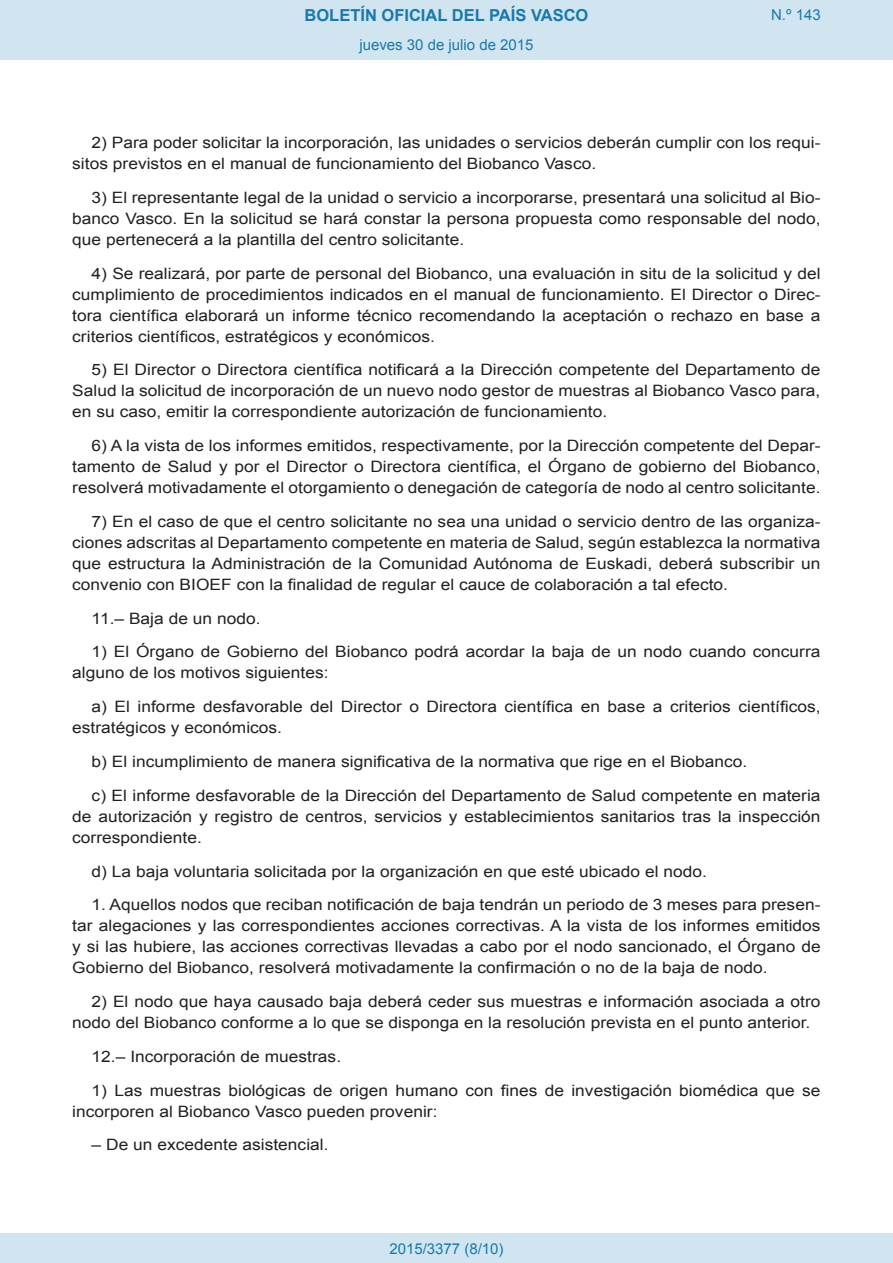
<style>
.page{position:relative;width:893px;height:1263px;background:#fff}
.page>*{position:absolute;margin:0;border:0;box-sizing:border-box;transform-origin:0 0}
.t1{font:700 16.5px "Arial";color:#1879ad}
.BOPVDetalle{font:15.6px/21px "Arial";color:#231f20;text-align:justify;scale:1.11 1}
.Paginacion_Centro{font:15px "Arial";color:#1879ad}
</style>
<div class="page">
<div style="left:0;top:0;width:893px;height:60px;background:#d0e5f0"></div>
<div style="left:0;top:1233px;width:893px;height:30px;background:#d0e5f0"></div>
<p class="t1" style="left:305px;top:4px;width:285px">BOLETÍN OFICIAL DEL PAÍS VASCO</p>
<p class="Paginacion_Centro" style="left:359px;top:35px;width:176px">jueves 30 de julio de 2015</p>
<p class="Paginacion_Centro" style="left:771px;top:5px;width:51px">N.º 143</p>
<p class="BOPVDetalle" style="left:72px;top:132px;width:676px;text-indent:19px">2) Para poder solicitar la incorporación, las unidades o servicios deberán cumplir con los requi&shy;sitos previstos en el manual de funcionamiento del Biobanco Vasco.</p>
<p class="BOPVDetalle" style="left:72px;top:187px;width:676px;text-indent:19px">3) El representante legal de la unidad o servicio a incorporarse, presentará una solicitud al Bio&shy;banco Vasco. En la solicitud se hará constar la persona propuesta como responsable del nodo, que pertenecerá a la plantilla del centro solicitante.</p>
<p class="BOPVDetalle" style="left:72px;top:263px;width:676px;text-indent:19px">4) Se realizará, por parte de personal del Biobanco, una evaluación in situ de la solicitud y del cumplimiento de procedimientos indicados en el manual de funcionamiento. El Director o Direc&shy;tora científica elaborará un informe técnico recomendando la aceptación o rechazo en base a criterios científicos, estratégicos y económicos.</p>
<p class="BOPVDetalle" style="left:72px;top:360px;width:676px;text-indent:19px">5) El Director o Directora científica notificará a la Dirección competente del Departamento de Salud la solicitud de incorporación de un nuevo nodo gestor de muestras al Biobanco Vasco para, en su caso, emitir la correspondiente autorización de funcionamiento.</p>
<p class="BOPVDetalle" style="left:72px;top:435px;width:676px;text-indent:19px">6) A la vista de los informes emitidos, respectivamente, por la Dirección competente del Depar&shy;tamento de Salud y por el Director o Directora científica, el Órgano de gobierno del Biobanco, resolverá motivadamente el otorgamiento o denegación de categoría de nodo al centro solicitante.</p>
<p class="BOPVDetalle" style="left:72px;top:511px;width:676px;text-indent:19px">7) En el caso de que el centro solicitante no sea una unidad o servicio dentro de las organiza&shy;ciones adscritas al Departamento competente en materia de Salud, según establezca la normativa que estructura la Administración de la Comunidad Autónoma de Euskadi, deberá subscribir un convenio con BIOEF con la finalidad de regular el cauce de colaboración a tal efecto.</p>
<p class="BOPVDetalle" style="left:92px;top:608px;width:154px">11.– Baja de un nodo.</p>
<p class="BOPVDetalle" style="left:72px;top:642px;width:675px;text-indent:19px">1) El Órgano de Gobierno del Biobanco podrá acordar la baja de un nodo cuando concurra alguno de los motivos siguientes:</p>
<p class="BOPVDetalle" style="left:72px;top:696px;width:676px;text-indent:19px">a) El informe desfavorable del Director o Directora científica en base a criterios científicos, estratégicos y económicos.</p>
<p class="BOPVDetalle" style="left:92px;top:751px;width:592px">b) El incumplimiento de manera significativa de la normativa que rige en el Biobanco.</p>
<p class="BOPVDetalle" style="left:72px;top:785px;width:676px;text-indent:19px">c) El informe desfavorable de la Dirección del Departamento de Salud competente en materia de autorización y registro de centros, servicios y establecimientos sanitarios tras la inspección correspondiente.</p>
<p class="BOPVDetalle" style="left:92px;top:861px;width:556px">d) La baja voluntaria solicitada por la organización en que esté ubicado el nodo.</p>
<p class="BOPVDetalle" style="left:72px;top:894px;width:676px;text-indent:19px">1. Aquellos nodos que reciban notificación de baja tendrán un periodo de 3 meses para presen&shy;tar alegaciones y las correspondientes acciones correctivas. A la vista de los informes emitidos y si las hubiere, las acciones correctivas llevadas a cabo por el nodo sancionado, el Órgano de Gobierno del Biobanco, resolverá motivadamente la confirmación o no de la baja de nodo.</p>
<p class="BOPVDetalle" style="left:72px;top:991px;width:676px;text-indent:19px">2) El nodo que haya causado baja deberá ceder sus muestras e información asociada a otro nodo del Biobanco conforme a lo que se disponga en la resolución prevista en el punto anterior.</p>
<p class="BOPVDetalle" style="left:92px;top:1046px;width:226px">12.– Incorporación de muestras.</p>
<p class="BOPVDetalle" style="left:72px;top:1080px;width:675px;text-indent:19px">1) Las muestras biológicas de origen humano con fines de investigación biomédica que se incorporen al Biobanco Vasco pueden provenir:</p>
<p class="BOPVDetalle" style="left:92px;top:1134px;width:215px">– De un excedente asistencial.</p>
<p class="Paginacion_Centro" style="left:389px;top:1238px;width:116px">2015/3377 (8/10)</p>
</div>
